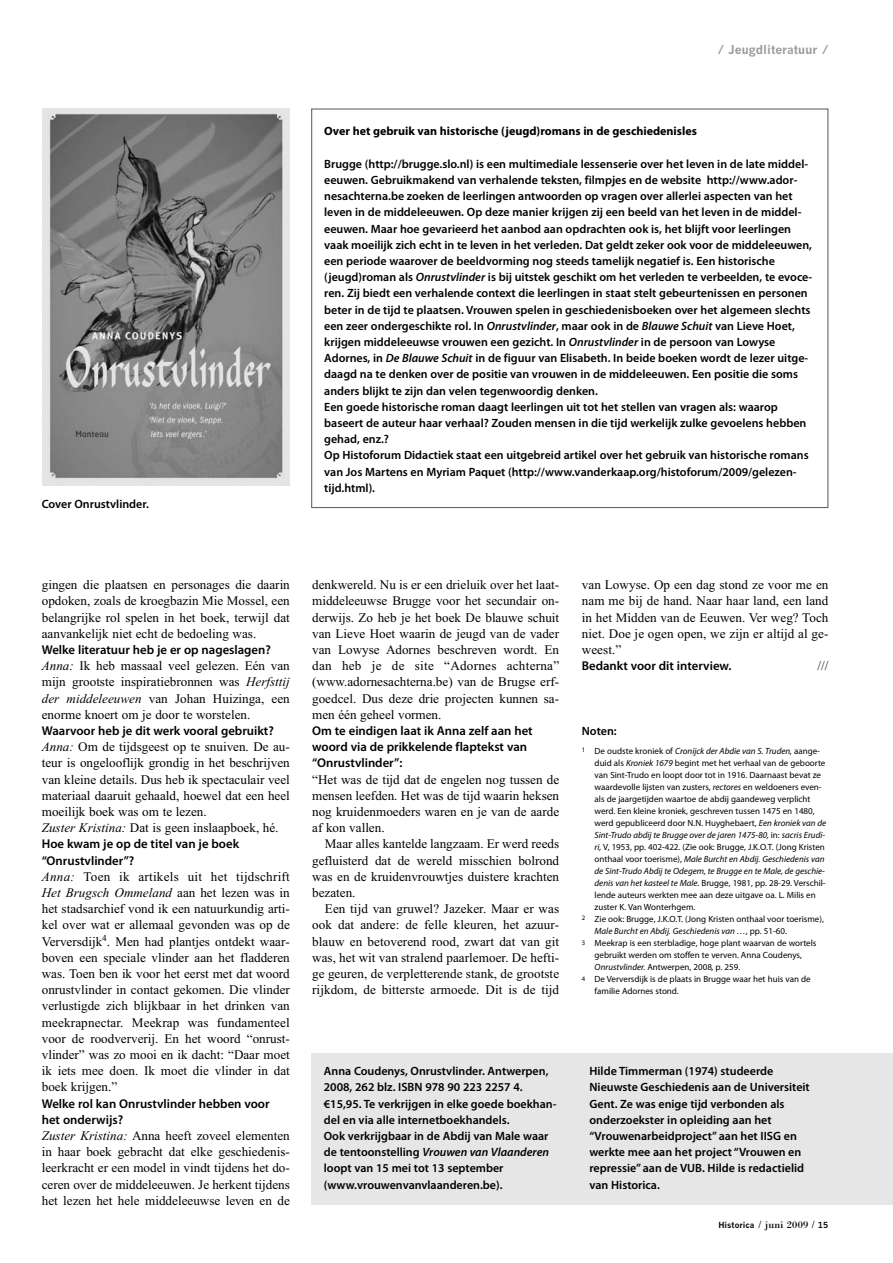
<style>
.page{position:relative;width:893px;height:1263px;background:#fff}
.page>*{position:absolute;margin:0;border:0;box-sizing:border-box;transform-origin:0 0}
.t1{font:13.2px/16.2px "Times New Roman";color:#000;text-align:justify}
.t2{font:600 12.75px/16.2px "Myriad Pro";color:#000}
.t3{font:600 12px/16.2px "Myriad Pro";color:#000}
.t4{font:700 12px "Myriad Pro";color:#000}
.t5{font:700 12px "News Gothic";color:#999}
.t6{font:9px "Myriad Pro";color:#000}
.t7{font:italic 9px "Myriad Pro";color:#000}
.t8{font:700 8.25px "News Gothic";color:#000}
.s1{font-style:italic}
.s2{font-style:normal}
.s3{font-family:"Bodoni";font-weight:400;font-size:10.5px}
</style>
<div class="page">
<div style="left:311px;top:1053px;width:582px;height:151px;background:#e6e6e6"></div>
<img style="left:42px;top:108px;width:248px;height:377px">
<p class="t3" style="left:42px;top:497px;width:109px">Cover Onrustvlinder.</p>
<p class="t5" style="left:717px;top:45px;width:113px">/ Jeugdliteratuur /</p>
<p class="t4" style="left:324px;top:127px;width:374px">Over het gebruik van historische (jeugd)romans in de geschiedenisles</p>
<p class="t3" style="left:324px;top:157px;width:489px">Brugge (http://brugge.slo.nl) is een multimediale lessenserie over het leven in de late middel&shy;eeuwen. Gebruikmakend van verhalende teksten, filmpjes en de website http://www.ador&shy;nesachterna.be zoeken de leerlingen antwoorden op vragen over allerlei aspecten van het leven in de middeleeuwen. Op deze manier krijgen zij een beeld van het leven in de middel&shy;eeuwen. Maar hoe gevarieerd het aanbod aan opdrachten ook is, het blijft voor leerlingen vaak moeilijk zich echt in te leven in het verleden. Dat geldt zeker ook voor de middeleeuwen, een periode waarover de beeldvorming nog steeds tamelijk negatief is. Een historische (jeugd)roman als <span class="s1">Onrustvlinder</span> is bij uitstek geschikt om het verleden te verbeelden, te evoce&shy;ren. Zij biedt een verhalende context die leerlingen in staat stelt gebeurtenissen en personen beter in de tijd te plaatsen. Vrouwen spelen in geschiedenisboeken over het algemeen slechts een zeer ondergeschikte rol. In <span class="s1">Onrustvlinder</span>, maar ook in de <span class="s1">Blauwe Schuit</span> van Lieve Hoet, krijgen middeleeuwse vrouwen een gezicht. In <span class="s1">Onrustvlinder</span> in de persoon van Lowyse Adornes, in <span class="s1">De Blauwe Schuit</span> in de figuur van Elisabeth. In beide boeken wordt de lezer uitge&shy;daagd na te denken over de positie van vrouwen in de middeleeuwen. Een positie die soms anders blijkt te zijn dan velen tegenwoordig denken.<br>Een goede historische roman daagt leerlingen uit tot het stellen van vragen als: waarop baseert de auteur haar verhaal? Zouden mensen in die tijd werkelijk zulke gevoelens hebben gehad, enz.?<br>Op Histoforum Didactiek staat een uitgebreid artikel over het gebruik van historische romans van Jos Martens en Myriam Paquet (http://www.vanderkaap.org/histoforum/2009/gelezen&shy;tijd.html).</p>
<p class="t1" style="left:42px;top:578px;width:250px">gingen die plaatsen en personages die daarin opdoken, zoals de kroegbazin Mie Mossel, een belangrijke rol spelen in het boek, terwijl dat aanvankelijk niet echt de bedoeling was.</p>
<p class="t2" style="left:42px;top:642px;width:231px">Welke literatuur heb je er op nageslagen?</p>
<p class="t1" style="left:42px;top:659px;width:250px"><span class="s1">Anna:</span> Ik heb massaal veel gelezen. Eén van mijn grootste inspiratiebronnen was <span class="s1">Herfsttij der middeleeuwen</span> van Johan Huizinga, een enorme knoert om je door te worstelen.</p>
<p class="t2" style="left:42px;top:723px;width:234px">Waarvoor heb je dit werk vooral gebruikt?</p>
<p class="t1" style="left:42px;top:740px;width:250px;text-align:left"><span class="s1">Anna:</span> Om de tijdsgeest op te snuiven. De au&shy;teur is ongelooflijk grondig in het beschrijven van kleine details. Dus heb ik spectaculair veel materiaal daaruit gehaald, hoewel dat een heel moeilijk boek was om te lezen.<br><span class="s1">Zuster Kristina:</span> Dat is geen inslaapboek, hé.</p>
<p class="t2" style="left:42px;top:837px;width:199px">Hoe kwam je op de titel van je boek “Onrustvlinder”?</p>
<p class="t1" style="left:42px;top:869px;width:250px"><span class="s1">Anna:</span> Toen ik artikels uit het tijdschrift <span class="s1">Het Brugsch Ommeland</span> aan het lezen was in het stadsarchief vond ik een natuurkundig arti&shy;kel over wat er allemaal gevonden was op de Verversdijk<sup>4</sup>. Men had plantjes ontdekt waar&shy;boven een speciale vlinder aan het fladderen was. Toen ben ik voor het eerst met dat woord onrustvlinder in contact gekomen. Die vlinder verlustigde zich blijkbaar in het drinken van meekrapnectar. Meekrap was fundamenteel voor de roodververij. En het woord “onrust&shy;vlinder” was zo mooi en ik dacht: “Daar moet ik iets mee doen. Ik moet die vlinder in dat boek krijgen.”</p>
<p class="t2" style="left:42px;top:1096px;width:229px">Welke rol kan Onrustvlinder hebben voor het onderwijs?</p>
<p class="t1" style="left:42px;top:1129px;width:250px"><span class="s1">Zuster Kristina:</span> Anna heeft zoveel elementen in haar boek gebracht dat elke geschiedenis&shy;leerkracht er een model in vindt tijdens het do&shy;ceren over de middeleeuwen. Je herkent tijdens het lezen het hele middeleeuwse leven en de</p>
<p class="t1" style="left:312px;top:578px;width:248px">denkwereld. Nu is er een drieluik over het laat&shy;middeleeuwse Brugge voor het secundair on&shy;derwijs. Zo heb je het boek De blauwe schuit van Lieve Hoet waarin de jeugd van de vader van Lowyse Adornes beschreven wordt. En dan heb je de site “Adornes achterna” (www.adornesachterna.be) van de Brugse erf&shy;goedcel. Dus deze drie projecten kunnen sa&shy;men één geheel vormen.</p>
<p class="t2" style="left:312px;top:723px;width:222px">Om te eindigen laat ik Anna zelf aan het woord via de prikkelende flaptekst van “Onrustvlinder”:</p>
<p class="t1" style="left:312px;top:772px;width:248px">“Het was de tijd dat de engelen nog tussen de mensen leefden. Het was de tijd waarin heksen nog kruidenmoeders waren en je van de aarde af kon vallen.</p>
<p class="t1" style="left:312px;top:837px;width:248px;text-indent:13px">Maar alles kantelde langzaam. Er werd reeds gefluisterd dat de wereld misschien bolrond was en de kruidenvrouwtjes duistere krachten bezaten.</p>
<p class="t1" style="left:312px;top:902px;width:248px;text-indent:13px">Een tijd van gruwel? Jazeker. Maar er was ook dat andere: de felle kleuren, het azuur&shy;blauw en betoverend rood, zwart dat van git was, het wit van stralend paarlemoer. De hefti&shy;ge geuren, de verpletterende stank, de grootste rijkdom, de bitterste armoede. Dit is de tijd</p>
<p class="t3" style="left:324px;top:1064px;width:234px">Anna Coudenys, Onrustvlinder. Antwerpen, 2008, 262 blz. ISBN 978 90 223 2257 4. €15,95. Te verkrijgen in elke goede boekhan&shy;del en via alle internetboekhandels.<br>Ook verkrijgbaar in de Abdij van Male waar de tentoonstelling <span class="s1">Vrouwen van Vlaanderen </span>loopt van 15 mei tot 13 september (www.vrouwenvanvlaanderen.be).</p>
<p class="t1" style="left:582px;top:578px;width:248px">van Lowyse. Op een dag stond ze voor me en nam me bij de hand. Naar haar land, een land in het Midden van de Eeuwen. Ver weg? Toch niet. Doe je ogen open, we zijn er altijd al ge&shy;weest.”</p>
<p class="t2" style="left:582px;top:659px;width:151px">Bedankt voor dit interview.</p>
<p class="t1" style="left:817px;top:659px;width:12px">///</p>
<p class="t3" style="left:582px;top:724px;width:36px">Noten:</p>
<p class="t7" style="left:582px;top:748px;width:240px"><sup>1</sup> <span class="s2">De oudste kroniek of</span> Cronijck der Abdie van S. Truden, <span class="s2">aange-</span></p>
<p class="t6" style="left:595px;top:760px;width:232px">duid als <span class="s1">Kroniek 1679</span> begint met het verhaal van de geboorte</p>
<p class="t6" style="left:595px;top:772px;width:228px">van Sint-Trudo en loopt door tot in 1916. Daarnaast bevat ze</p>
<p class="t6" style="left:595px;top:784px;width:229px">waardevolle lijsten van zusters, <span class="s1">rectores</span> en weldoeners even-</p>
<p class="t6" style="left:595px;top:796px;width:217px">als de jaargetijden waartoe de abdij gaandeweg verplicht</p>
<p class="t6" style="left:595px;top:808px;width:222px">werd. Een kleine kroniek, geschreven tussen 1475 en 1480,</p>
<p class="t6" style="left:595px;top:820px;width:233px">werd gepubliceerd door N.N. Huyghebaert, <span class="s1">Een kroniek van de</span></p>
<p class="t7" style="left:595px;top:832px;width:232px">Sint-Trudo abdij te Brugge over de jaren 1475-80, <span class="s2">in:</span> sacris Erudi-</p>
<p class="t6" style="left:595px;top:844px;width:232px"><span class="s1">ri,</span> V, 1953, pp. 402-422. (Zie ook: Brugge, J.K.O.T. (Jong Kristen</p>
<p class="t7" style="left:595px;top:856px;width:231px"><span class="s2">onthaal voor toerisme),</span> Male Burcht en Abdij. Geschiedenis van</p>
<p class="t7" style="left:595px;top:868px;width:232px">de Sint-Trudo Abdij te Odegem, te Brugge en te Male, de geschie-</p>
<p class="t6" style="left:595px;top:880px;width:233px"><span class="s1">denis van het kasteel te Male</span>. Brugge, 1981, pp. 28-29. Verschil-</p>
<p class="t6" style="left:595px;top:892px;width:223px">lende auteurs werkten mee aan deze uitgave oa. L. Milis en</p>
<p class="t6" style="left:595px;top:904px;width:102px">zuster K. Van Wonterhgem.</p>
<p class="t6" style="left:582px;top:916px;width:244px"><sup>2</sup> Zie ook: Brugge, J.K.O.T. (Jong Kristen onthaal voor toerisme),</p>
<p class="t7" style="left:595px;top:928px;width:194px">Male Burcht en Abdij. Geschiedenis van …<span class="s2">, pp. 51-60.</span></p>
<p class="t6" style="left:582px;top:940px;width:236px"><sup>3</sup> Meekrap is een sterbladige, hoge plant waarvan de wortels</p>
<p class="t6" style="left:595px;top:952px;width:209px">gebruikt werden om stoffen te verven. Anna Coudenys,</p>
<p class="t6" style="left:595px;top:964px;width:147px"><span class="s1">Onrustvlinder.</span> Antwerpen, 2008<span class="s1">,</span> p. 259.</p>
<p class="t6" style="left:582px;top:976px;width:230px"><sup>4</sup> De Verversdijk is de plaats in Brugge waar het huis van de</p>
<p class="t6" style="left:595px;top:988px;width:86px">familie Adornes stond.</p>
<p class="t3" style="left:589px;top:1064px;width:222px">Hilde Timmerman (1974) studeerde Nieuwste Geschiedenis aan de Universiteit Gent. Ze was enige tijd verbonden als onderzoekster in opleiding aan het “Vrouwenarbeidproject” aan het IISG en werkte mee aan het project “Vrouwen en repressie” aan de VUB. Hilde is redactielid van Historica.</p>
<p class="t8" style="left:718px;top:1222px;width:112px">Historica <span class="s3">/ juni 2009 /</span> 15</p>
</div>
